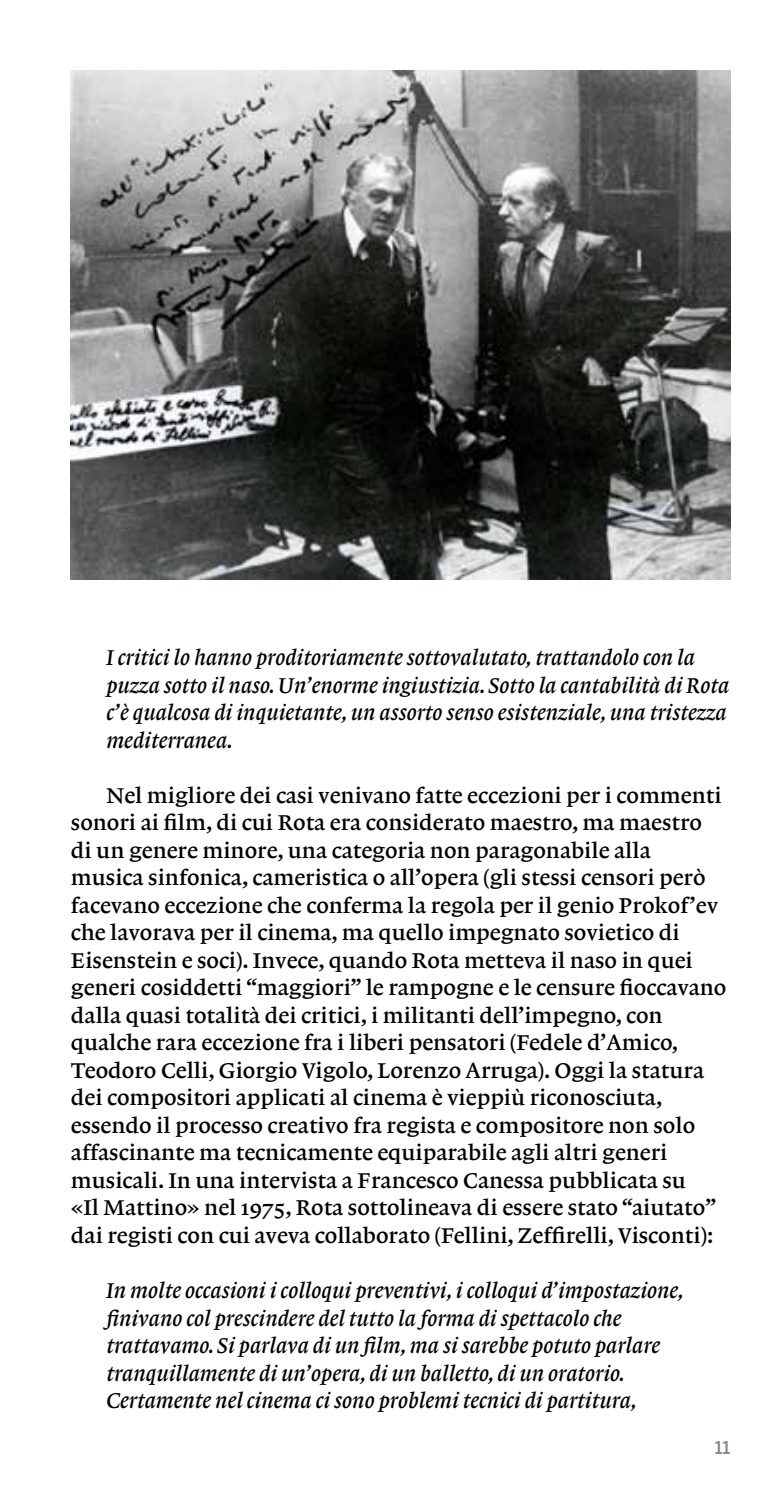
<style>
.page{position:relative;width:780px;height:1489px;background:#fff}
.page>*{position:absolute;margin:0;border:0;box-sizing:border-box;transform-origin:0 0}
.t1{font:22.5px/27.5px "Lexicon No 1 Roman B";color:#000}
.t2{font:22.5px/27.5px "Lexicon No 1 Italic B";color:#000}
.t3{font:500 17.5px "Benton Sans";color:#878787}
</style>
<div class="page">
<img style="left:71px;top:71px;width:659px;height:508px">
<p class="t2" style="left:106px;top:643px;width:624px">I critici lo hanno proditoriamente sottovalutato, trattandolo con la puzza sotto il naso. Un’enorme ingiustizia. Sotto la cantabilità di Rota c’è qualcosa di inquietante, un assorto senso esistenziale, una tristezza mediterranea.</p>
<p class="t1" style="left:71px;top:781px;width:657px;text-indent:35px">Nel migliore dei casi venivano fatte eccezioni per i commenti sonori ai film, di cui Rota era considerato maestro, ma maestro di un genere minore, una categoria non paragonabile alla musica sinfonica, cameristica o all’opera (gli stessi censori però facevano eccezione che conferma la regola per il genio Prokof’ev che lavorava per il cinema, ma quello impegnato sovietico di Eisenstein e soci). Invece, quando Rota metteva il naso in quei generi cosiddetti “maggiori” le rampogne e le censure fioccavano dalla quasi totalità dei critici, i militanti dell’impegno, con qualche rara eccezione fra i liberi pensatori (Fedele d’Amico, Teodoro Celli, Giorgio Vigolo, Lorenzo Arruga). Oggi la statura dei compositori applicati al cinema è vieppiù riconosciuta, essendo il processo creativo fra regista e compositore non solo affascinante ma tecnicamente equiparabile agli altri generi musicali. In una intervista a Francesco Canessa pubblicata su<br>«Il Mattino» nel 1975, Rota sottolineava di essere stato “aiutato” dai registi con cui aveva collaborato (Fellini, Zeffirelli, Visconti):</p>
<p class="t2" style="left:106px;top:1276px;width:579px">In molte occasioni i colloqui preventivi, i colloqui d’impostazione, finivano col prescindere del tutto la forma di spettacolo che trattavamo. Si parlava di un film, ma si sarebbe potuto parlare tranquillamente di un’opera, di un balletto, di un oratorio.<br>Certamente nel cinema ci sono problemi tecnici di partitura,</p>
<p class="t3" style="left:714px;top:1436px;width:17px">11</p>
</div>
